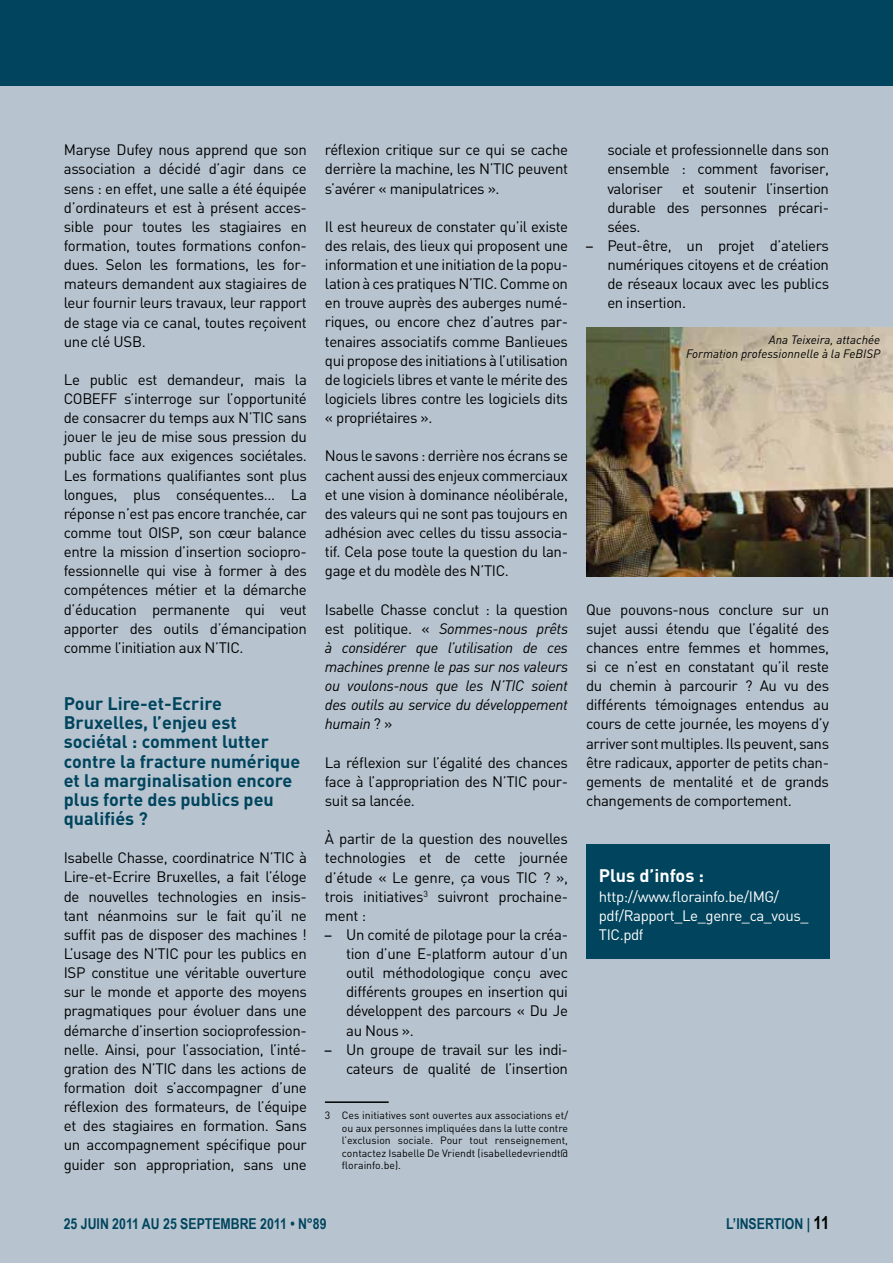
<style>
.page{position:relative;width:893px;height:1263px;background:#fff}
.page>*{position:absolute;margin:0;border:0;box-sizing:border-box;transform-origin:0 0}
.t1{font:700 18px/19.2px "DIN";color:#00445d}
.t2{font:700 18px "DIN";color:#fff}
.t3{font:15px/19.2px "DIN";letter-spacing:-.025em;color:#000;text-align:justify}
.t4{font:italic 15px/19.2px "DIN";letter-spacing:-.025em;color:#000;text-align:justify}
.t5{font:15px/19.2px "DIN";letter-spacing:-.025em;color:#fff}
.t6{font:700 15px "Arial Narrow";color:#00445d}
.t7{font:italic 12px/14.4px "DIN";color:#000}
.t8{font:10.5px/12.6px "DIN";color:#000;text-align:justify}
.s1{font-style:normal}
.s2{font-family:"Arial Narrow"}
.s3{font-size:18px;color:#000}
</style>
<div class="page">
<div style="left:0;top:85px;width:893px;height:1178px;background:#b7c4d0"></div>
<div style="left:586px;top:844px;width:243px;height:115px;background:#00445d"></div>
<div style="left:0;top:0;width:893px;height:85px;background:#00445d"></div>
<hr style="left:325px;top:1101px;width:64px;height:2px;background:#000">
<img style="left:586px;top:327px;width:307px;height:249px">
<p class="t3" style="left:64px;top:140px;width:245px">Maryse Dufey nous apprend que son association a décidé d’agir dans ce sens : en effet, une salle a été équipée d’ordinateurs et est à présent acces&shy;sible pour toutes les stagiaires en formation, toutes formations confon&shy;dues. Selon les formations, les for&shy;mateurs demandent aux stagiaires de leur fournir leurs travaux, leur rapport de stage via ce canal, toutes reçoivent une clé USB.</p>
<p class="t3" style="left:64px;top:370px;width:245px">Le public est demandeur, mais la COBEFF s’interroge sur l’opportunité de consacrer du temps aux N’TIC sans jouer le jeu de mise sous pression du public face aux exigences sociétales.<br>Les formations qualifiantes sont plus longues, plus conséquentes… La réponse n’est pas encore tranchée, car comme tout OISP, son cœur balance entre la mission d’insertion sociopro&shy;fessionnelle qui vise à former à des compétences métier et la démarche d’éducation permanente qui veut apporter des outils d’émancipation comme l’initiation aux N’TIC.</p>
<p class="t1" style="left:64px;top:693px;width:238px">Pour Lire-et-Ecrire<br>Bruxelles, l’enjeu est sociétal : comment lutter contre la fracture numérique et la marginalisation encore plus forte des publics peu qualifiés ?</p>
<p class="t3" style="left:64px;top:848px;width:245px">Isabelle Chasse, coordinatrice N’TIC à Lire-et-Ecrire Bruxelles, a fait l’éloge de nouvelles technologies en insis&shy;tant néanmoins sur le fait qu’il ne suffit pas de disposer des machines !<br>L’usage des N’TIC pour les publics en ISP constitue une véritable ouverture sur le monde et apporte des moyens pragmatiques pour évoluer dans une démarche d’insertion socioprofession&shy;nelle. Ainsi, pour l’association, l’inté&shy;gration des N’TIC dans les actions de formation doit s’accompagner d’une réflexion des formateurs, de l’équipe et des stagiaires en formation. Sans un accompagnement spécifique pour guider son appropriation, sans une</p>
<p class="t3" style="left:325px;top:140px;width:245px">réflexion critique sur ce qui se cache derrière la machine, les N’TIC peuvent s’avérer « manipulatrices ».</p>
<p class="t3" style="left:325px;top:216px;width:245px">Il est heureux de constater qu’il existe des relais, des lieux qui proposent une information et une initiation de la popu&shy;lation à ces pratiques N’TIC. Comme on en trouve auprès des auberges numé&shy;riques, ou encore chez d’autres par&shy;tenaires associatifs comme Banlieues qui propose des initiations à l’utilisation de logiciels libres et vante le mérite des logiciels libres contre les logiciels dits « propriétaires ».</p>
<p class="t3" style="left:325px;top:446px;width:245px">Nous le savons : derrière nos écrans se cachent aussi des enjeux commerciaux et une vision à dominance néolibérale, des valeurs qui ne sont pas toujours en adhésion avec celles du tissu associa&shy;tif. Cela pose toute la question du lan&shy;gage et du modèle des N’TIC.</p>
<p class="t4" style="left:325px;top:599px;width:245px"><span class="s1">Isabelle Chasse conclut : la question est politique. «</span> Sommes-nous prêts à considérer que l’utilisation de ces machines prenne le pas sur nos valeurs ou voulons-nous que les N’TIC soient des outils au service du développement humain <span class="s1">? »</span></p>
<p class="t3" style="left:325px;top:752px;width:245px">La réflexion sur l’égalité des chances face à l’appropriation des N’TIC pour&shy;suit sa lancée.</p>
<p class="t3" style="left:325px;top:829px;width:245px">À partir de la question des nouvelles technologies et de cette journée d’étude « Le genre, ça vous TIC ? », trois initiatives<sup>3</sup> suivront prochaine&shy;ment :</p>
<p class="t3" style="left:346px;top:924px;width:223px;text-indent:-21px"><span class="s2">–</span> Un comité de pilotage pour la créa&shy;tion d’une E-platform autour d’un outil méthodologique conçu avec différents groupes en insertion qui développent des parcours « Du Je au Nous ».</p>
<p class="t3" style="left:325px;top:1039px;width:245px;text-align:right"><span class="s2">–</span> Un groupe de travail sur les indi&shy;cateurs de qualité de l’insertion</p>
<p class="t8" style="left:342px;top:1109px;width:228px;text-indent:-17px">3 Ces initiatives sont ouvertes aux associations et/ ou aux personnes impliquées dans la lutte contre l’exclusion sociale. Pour tout renseignement, contactez Isabelle De Vriendt (isabelledevriendt@ florainfo.be).</p>
<p class="t3" style="left:607px;top:140px;width:223px">sociale et professionnelle dans son ensemble : comment favoriser, valoriser</p>
<p class="t3" style="left:607px;top:178px;width:223px;text-indent:75px">et soutenir l’insertion durable des personnes précari&shy;sées.</p>
<p class="t3" style="left:607px;top:236px;width:223px;text-indent:-21px"><span class="s2">–</span> Peut-être, un projet d’ateliers numériques citoyens et de création de réseaux locaux avec les publics en insertion.</p>
<p class="t7" style="left:686px;top:332px;width:196px;text-indent:83px">Ana Teixeira, attachée<br>Formation professionnelle à la Febisp</p>
<p class="t3" style="left:586px;top:599px;width:245px">Que pouvons-nous conclure sur un sujet aussi étendu que l’égalité des chances entre femmes et hommes, si ce n’est en constatant qu’il reste du chemin à parcourir ? Au vu des différents témoignages entendus au cours de cette journée, les moyens d’y arriver sont multiples. Ils peuvent, sans être radicaux, apporter de petits chan&shy;gements de mentalité et de grands changements de comportement.</p>
<p class="t2" style="left:599px;top:864px;width:107px">Plus d’infos :</p>
<p class="t5" style="left:599px;top:886px;width:211px">http://www.florainfo.be/IMG/ pdf/Rapport_Le_genre_ca_vous_<br>TIC.pdf</p>
<p class="t6" style="left:64px;top:1215px;width:264px">25 JUIN 2011 AU 25 SEPTEMBRE 2011 • N°89</p>
<p class="t6" style="left:726px;top:1215px;width:105px">L’INSERTION | <span class="s3">11</span></p>
</div>
